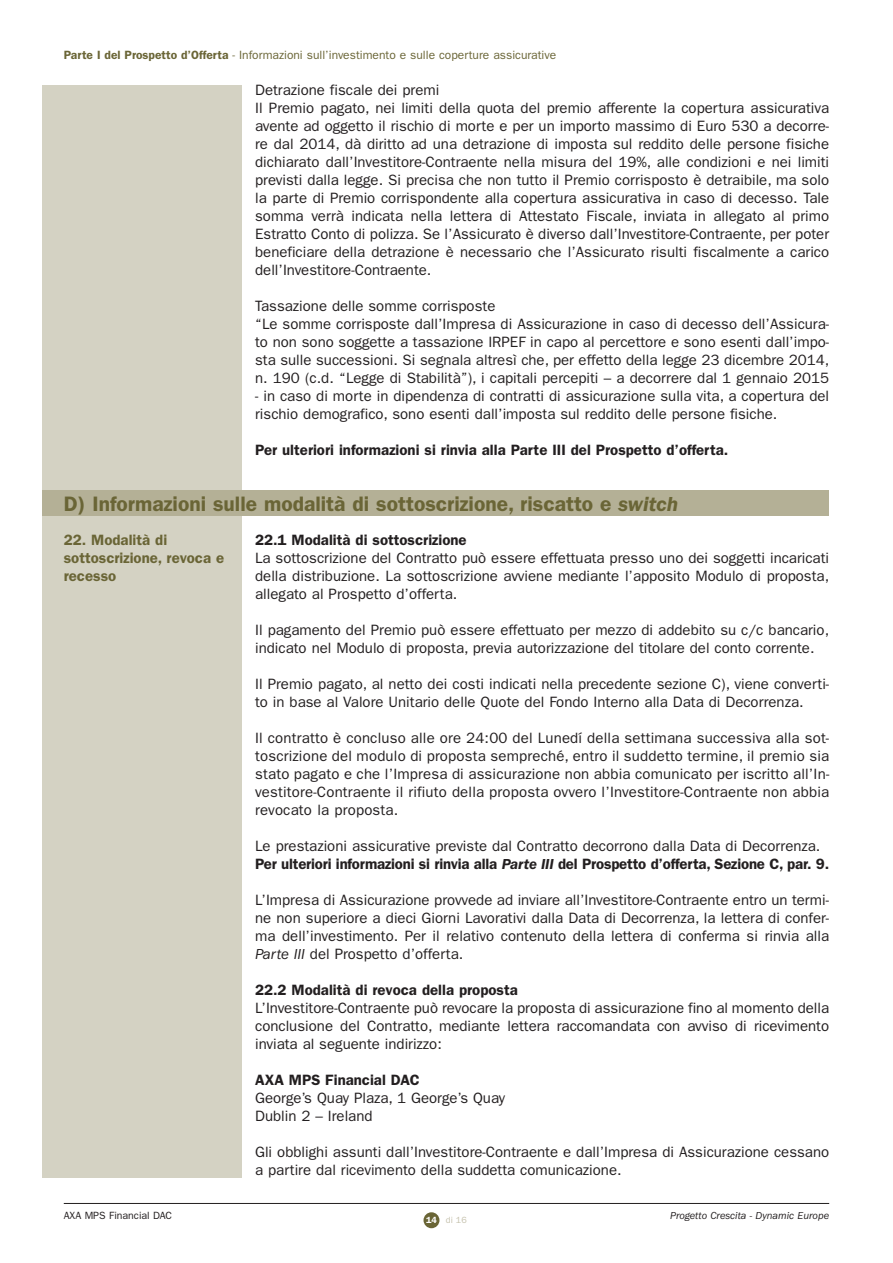
<style>
.page{position:relative;width:893px;height:1263px;background:#fff}
.page>*{position:absolute;margin:0;border:0;box-sizing:border-box;transform-origin:0 0}
.t1{font:600 21px "Franklin Gothic";color:#6a6536}
.t2{font:15px/18px "Franklin Gothic";color:#231f20}
.t3{font:600 15px "Franklin Gothic";color:#231f20}
.t4{font:600 15px/18px "Franklin Gothic";color:#6a6536}
.t5{font:12px "Franklin Gothic";color:#6a6536}
.t6{font:italic 10.5px "Franklin Gothic";color:#231f20}
.t7{font:10.5px "Franklin Gothic";color:#231f20}
.t8{font:9px "Franklin Gothic";color:#c5c1ac}
.s1{font-weight:600}
.s2{font-style:italic}
.s3{font-weight:600;font-style:italic}
.s4{font-weight:600;color:#fff}
</style>
<div class="page">
<div style="left:423px;top:1212px;width:16px;height:16px;background:#6a6536;border-radius:50%"></div>
<div style="left:43px;top:85px;width:199px;height:1093px;background:#d4d2c3"></div>
<hr style="left:64px;top:1203px;width:765px;height:1px;background:#231f20">
<div style="left:43px;top:490px;width:786px;height:26px;background:#b4b096"></div>
<p class="t5" style="left:64px;top:51px;width:494px"><span class="s1">Parte I del Prospetto d’Offerta</span> - Informazioni sull’investimento e sulle coperture assicurative</p>
<p class="t2" style="left:255px;top:82px;width:576px">Detrazione fiscale dei premi<br>Il Premio pagato, nei limiti della quota del premio afferente la copertura assicurativa avente ad oggetto il rischio di morte e per un importo massimo di Euro 530 a decorre&shy;re dal 2014, dà diritto ad una detrazione di imposta sul reddito delle persone fisiche dichiarato dall’Investitore-Contraente nella misura del 19%, alle condizioni e nei limiti previsti dalla legge. Si precisa che non tutto il Premio corrisposto è detraibile, ma solo la parte di Premio corrispondente alla copertura assicurativa in caso di decesso. Tale somma verrà indicata nella lettera di Attestato Fiscale, inviata in allegato al primo Estratto Conto di polizza. Se l’Assicurato è diverso dall’Investitore-Contraente, per poter beneficiare della detrazione è necessario che l’Assicurato risulti fiscalmente a carico dell’Investitore-Contraente.</p>
<p class="t2" style="left:255px;top:298px;width:576px">Tassazione delle somme corrisposte<br>“Le somme corrisposte dall’Impresa di Assicurazione in caso di decesso dell’Assicura&shy;to non sono soggette a tassazione IRPEF in capo al percettore e sono esenti dall’impo&shy;sta sulle successioni. Si segnala altresì che, per effetto della legge 23 dicembre 2014, n. 190 (c.d. “Legge di Stabilità”), i capitali percepiti – a decorrere dal 1 gennaio 2015</p>
<p class="t2" style="left:255px;top:388px;width:575px">- in caso di morte in dipendenza di contratti di assicurazione sulla vita, a copertura del rischio demografico, sono esenti dall’imposta sul reddito delle persone fisiche.</p>
<p class="t3" style="left:255px;top:445px;width:475px">Per ulteriori informazioni si rinvia alla Parte III del Prospetto d’offerta.</p>
<h1 class="t1" style="left:64px;top:496px;width:616px">D) Informazioni sulle modalità di sottoscrizione, riscatto e <span class="s2">switch</span></h1>
<p class="t4" style="left:64px;top:532px;width:162px">22. Modalità di sottoscrizione, revoca e recesso</p>
<p class="t3" style="left:255px;top:535px;width:213px">22.1 Modalità di sottoscrizione</p>
<p class="t2" style="left:255px;top:550px;width:575px;text-align:justify">La sottoscrizione del Contratto può essere effettuata presso uno dei soggetti incaricati della distribuzione. La sottoscrizione avviene mediante l’apposito Modulo di proposta, allegato al Prospetto d’offerta.</p>
<p class="t2" style="left:255px;top:622px;width:575px">Il pagamento del Premio può essere effettuato per mezzo di addebito su c/c bancario, indicato nel Modulo di proposta, previa autorizzazione del titolare del conto corrente.</p>
<p class="t2" style="left:255px;top:676px;width:576px">Il Premio pagato, al netto dei costi indicati nella precedente sezione C), viene converti&shy;to in base al Valore Unitario delle Quote del Fondo Interno alla Data di Decorrenza.</p>
<p class="t2" style="left:255px;top:730px;width:576px;text-align:justify">Il contratto è concluso alle ore 24:00 del Lunedí della settimana successiva alla sot&shy;toscrizione del modulo di proposta sempreché, entro il suddetto termine, il premio sia stato pagato e che l’Impresa di assicurazione non abbia comunicato per iscritto all’In&shy;vestitore-Contraente il rifiuto della proposta ovvero l’Investitore-Contraente non abbia revocato la proposta.</p>
<p class="t2" style="left:255px;top:838px;width:576px">Le prestazioni assicurative previste dal Contratto decorrono dalla Data di Decorrenza.<br><span class="s1">Per ulteriori informazioni si rinvia alla</span> <span class="s3">Parte III</span> <span class="s1">del Prospetto d’offerta, Sezione C, par. 9.</span></p>
<p class="t2" style="left:255px;top:892px;width:576px;text-align:justify">L’Impresa di Assicurazione provvede ad inviare all’Investitore-Contraente entro un termi&shy;ne non superiore a dieci Giorni Lavorativi dalla Data di Decorrenza, la lettera di confer&shy;ma dell’investimento. Per il relativo contenuto della lettera di conferma si rinvia alla <span class="s2">Parte III</span> del Prospetto d’offerta.</p>
<p class="t3" style="left:255px;top:985px;width:264px">22.2 Modalità di revoca della proposta</p>
<p class="t2" style="left:255px;top:1000px;width:575px;text-align:justify">L’Investitore-Contraente può revocare la proposta di assicurazione fino al momento della conclusione del Contratto, mediante lettera raccomandata con avviso di ricevimento inviata al seguente indirizzo:</p>
<p class="t3" style="left:255px;top:1075px;width:166px">AXA MPS Financial DAC</p>
<p class="t2" style="left:255px;top:1090px;width:251px">George’s Quay Plaza, 1 George’s Quay<br>Dublin 2 – Ireland</p>
<p class="t2" style="left:255px;top:1144px;width:576px">Gli obblighi assunti dall’Investitore-Contraente e dall’Impresa di Assicurazione cessano a partire dal ricevimento della suddetta comunicazione.</p>
<p class="t7" style="left:64px;top:1211px;width:110px">AXA MPS Financial DAC</p>
<p class="t6" style="left:670px;top:1211px;width:160px">Progetto Crescita - Dynamic Europe</p>
<p class="t8" style="left:426px;top:1217px;width:42px"><span class="s4">14</span> di 16</p>
</div>
